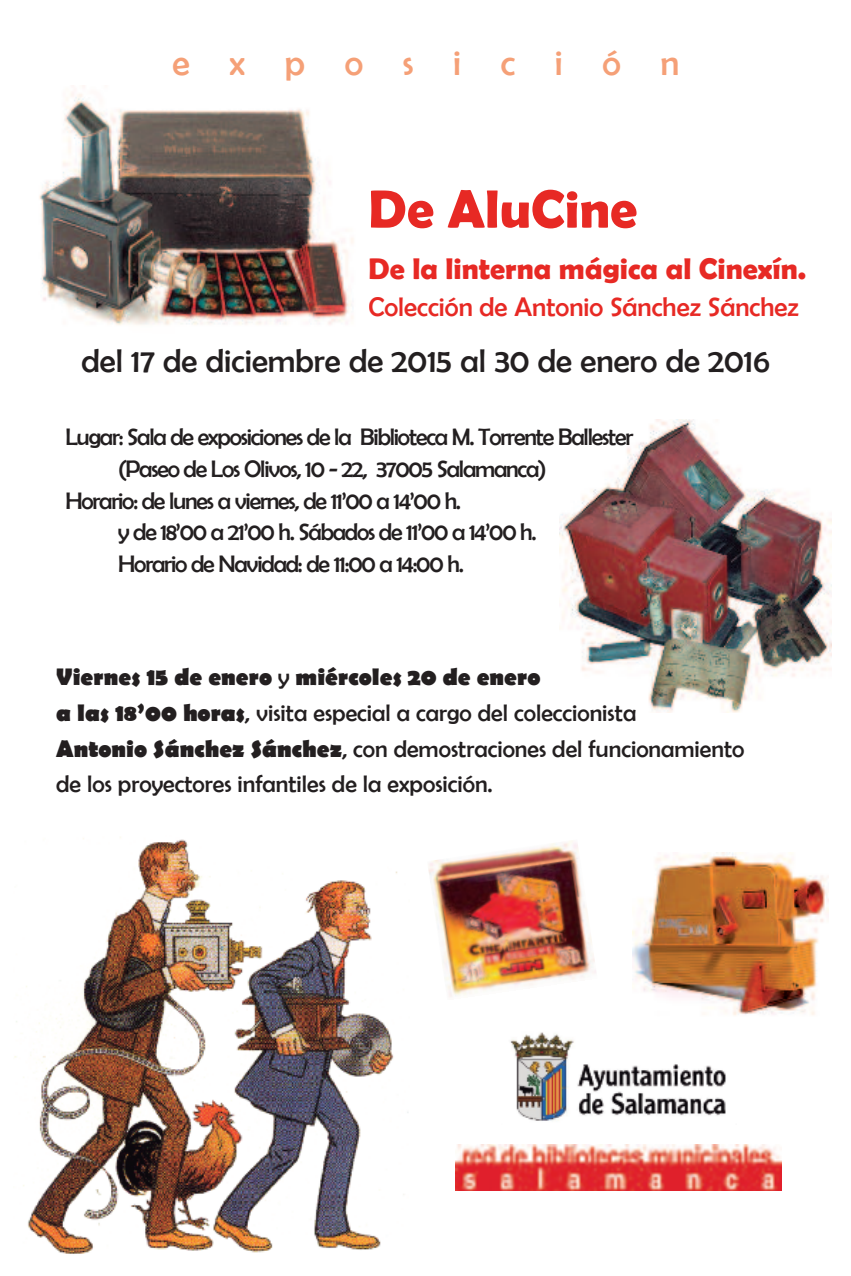
<style>
.page{position:relative;width:851px;height:1276px;background:#fff}
.page>*{position:absolute;margin:0;border:0;box-sizing:border-box;transform-origin:0 0}
.t1{font:700 54px "Berlin Sans FB Demi";color:#e72924}
.t2{font:36px "Berlin Sans FB";letter-spacing:1.1em;color:#f5a077}
.t3{font:33px "Berlin Sans FB";color:#231f20}
.t4{font:700 30px "Berlin Sans FB Demi";color:#e72924}
.t5{font:27px "Berlin Sans FB";color:#e72924}
.t6{font:24px "Berlin Sans FB";letter-spacing:-.05em;color:#231f20}
.t7{font:24px/35.7px "Berlin Sans FB";color:#231f20}
.s1{font-weight:700}
</style>
<div class="page">
<img style="left:14px;top:837px;width:394px;height:417px">
<img style="left:559px;top:419px;width:272px;height:293px">
<img style="left:632px;top:852px;width:196px;height:164px">
<img style="left:510px;top:1032px;width:216px;height:89px">
<img style="left:455px;top:1145px;width:326px;height:46px">
<img style="left:39px;top:85px;width:315px;height:240px">
<img style="left:428px;top:840px;width:168px;height:157px">
<h2 class="t2" style="left:172px;top:43px;width:508px">exposición</h2>
<h1 class="t1" style="left:368px;top:178px;width:270px">De AluCine</h1>
<p class="t4" style="left:368px;top:251px;width:439px">De la linterna mágica al Cinexín.</p>
<p class="t5" style="left:368px;top:291px;width:432px">Colección de Antonio Sánchez Sánchez</p>
<h3 class="t3" style="left:81px;top:343px;width:690px">del 17 de diciembre de 2015 al 30 de enero de 2016</h3>
<p class="t6" style="left:65px;top:424px;width:569px">Lugar: Sala de exposiciones de la Biblioteca M. Torrente Ballester</p>
<p class="t6" style="left:118px;top:455px;width:429px">(Paseo de Los Olivos, 10 - 22, 37005 Salamanca)</p>
<p class="t6" style="left:65px;top:487px;width:397px">Horario: de lunes a viernes, de 11’00 a 14’00 h.</p>
<p class="t6" style="left:118px;top:519px;width:420px">y de 18’00 a 21’00 h. Sábados de 11’00 a 14’00 h.</p>
<p class="t6" style="left:118px;top:550px;width:347px">Horario de Navidad: de 11:00 a 14:00 h.</p>
<p class="t7" style="left:56px;top:659px;width:689px"><span class="s1">Viernes 15 de enero</span> y <span class="s1">miércoles 20 de enero<br>a las 18’00 horas</span>, visita especial a cargo del coleccionista<br><span class="s1">Antonio Sánchez Sánchez</span>, con demostraciones del funcionamiento de los proyectores infantiles de la exposición.</p>
</div>
